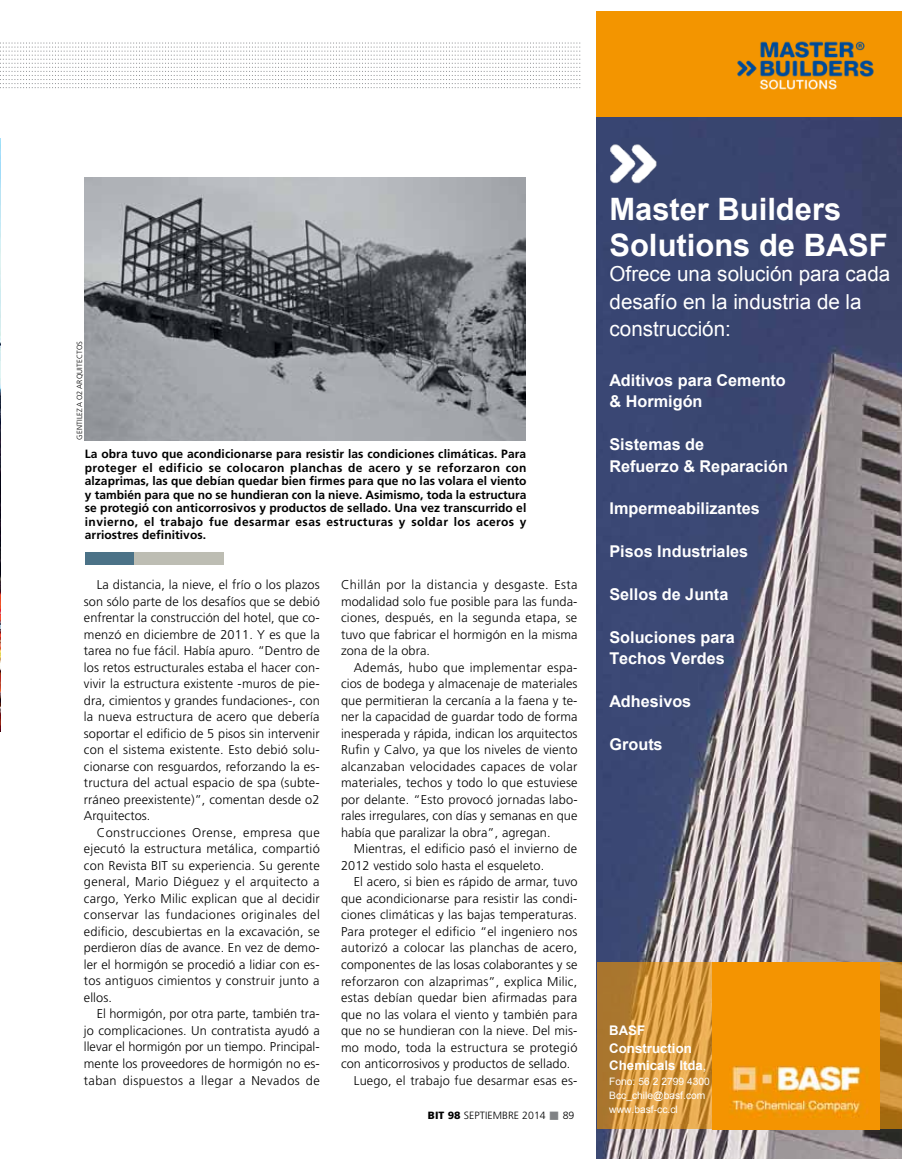
<style>
.page{position:relative;width:915px;height:1170px;background:#fff}
.page>*{position:absolute;margin:0;border:0;box-sizing:border-box;transform-origin:0 0}
.t1{font:700 30.9px/35.4px "Arial";color:#fff}
.t2{font:20.7px/27.2px "Arial";color:#fff}
.t3{font:700 16.2px/21.6px "Arial";color:#fff}
.t4{font:700 13.2px/17.4px "Arial";color:#fff}
.t5{font:300 12.75px/16.5px "Frutiger";letter-spacing:.01em;color:#000;text-align:justify}
.t6{font:700 12px/13.5px "Frutiger";letter-spacing:.005em;color:#000;text-align:justify}
.t7{font:300 10.5px "Frutiger";letter-spacing:.005em;color:#000}
.t8{font:10.2px/13.6px "Arial";color:#fff}
.t9{font:300 7.5px "Frutiger";letter-spacing:.025em;color:#000}
.s1{font-weight:900}
.s2{color:#808285}
.s3{font-weight:400}
</style>
<div class="page">
<svg style="left:0;top:43px;width:581px;height:45px"></svg>
<div style="left:85px;top:552px;width:139px;height:12px;background:#bdbdb3"></div>
<div style="left:85px;top:552px;width:48px;height:12px;background:#4b7287"></div>
<img style="left:0;top:138px;width:1px;height:593px">
<img style="left:85px;top:178px;width:440px;height:262px">
<img style="left:596px;top:116px;width:305px;height:1042px">
<div style="left:596px;top:962px;width:305px;height:167px;background:#f39500;opacity:.6"></div>
<img style="left:712px;top:962px;width:167px;height:167px">
<img style="left:596px;top:131px;width:77px;height:66px">
<img style="left:596px;top:12px;width:305px;height:104px">
<p class="t9" style="left:75px;top:439px;width:100px;rotate:-90deg">Gentileza o2 Arqu itectos</p>
<p class="t6" style="left:85px;top:447px;width:443px">La obra tuvo que acondicionarse para resistir las condiciones climáticas. Para proteger el edificio se colocaron planchas de acero y se reforzaron con alzaprimas, las que debían quedar bien firmes para que no las volara el viento y también para que no se hundieran con la nieve. Asimismo, toda la estructura se protegió con anticorrosivos y productos de sellado. Una vez transcurrido el invierno, el trabajo fue desarmar esas estructuras y soldar los aceros y arriostres definitivos.</p>
<p class="t5" style="left:84px;top:576px;width:237px;text-indent:13px">La distancia, la nieve, el frío o los plazos son sólo parte de los desafíos que se debió enfrentar la construcción del hotel, que co&shy;menzó en diciembre de 2011. Y es que la tarea no fue fácil. Había apuro. “Dentro de los retos estructurales estaba el hacer con&shy;vivir la estructura existente -muros de pie&shy;dra, cimientos y grandes fundaciones-, con la nueva estructura de acero que debería soportar el edificio de 5 pisos sin intervenir con el sistema existente. Esto debió solu&shy;cionarse con resguardos, reforzando la es&shy;tructura del actual espacio de spa (subte&shy;rráneo preexistente)”, comentan desde o2<br>Arquitectos.</p>
<p class="t5" style="left:84px;top:824px;width:237px;text-indent:13px">Construcciones Orense, empresa que ejecutó la estructura metálica, compartió con Revista BIT su experiencia. Su gerente general, Mario Diéguez y el arquitecto a cargo, Yerko M ilic explican que al decidir conservar las fundaciones originales del edificio, descubiertas en la excavación, se perdieron días de avance. En vez de demo&shy;ler el hormigón se procedió a lidiar con es&shy;tos antiguos cimientos y construir junto a ellos.</p>
<p class="t5" style="left:84px;top:1005px;width:237px;text-indent:13px">El hormigón, por otra parte, también tra&shy;jo complicaciones. Un contratista ayudó a llevar el hormigón por un tiempo. Principal&shy;mente los proveedores de hormigón no es&shy;taban dispuestos a llegar a Nevados de</p>
<p class="t5" style="left:341px;top:576px;width:238px">Chillán por la distancia y desgaste. Esta modalidad solo fue posible para las funda&shy;ciones, después, en la segunda etapa, se tuvo que fabricar el hormigón en la misma zona de la obra.</p>
<p class="t5" style="left:341px;top:659px;width:238px;text-indent:13px">Además, hubo que implementar espa&shy;cios de bodega y almacenaje de materiales que permitieran la cercanía a la faena y te&shy;ner la capacidad de guardar todo de forma inesperada y rápida, indican los arquitectos Rufin y Calvo, ya que los niveles de viento alcanzaban velocidades capaces de volar materiales, techos y todo lo que estuviese por delante. “Esto provocó jornadas labo&shy;rales irregulares, con días y semanas en que había que paralizar la obra”, agregan.</p>
<p class="t5" style="left:341px;top:840px;width:238px;text-indent:13px">M ientras, el edificio pasó el invierno de<br>2012 vestido solo hasta el esqueleto.</p>
<p class="t5" style="left:353px;top:873px;width:225px">El acero, si bien es rápido de armar, tuvo</p>
<p class="t5" style="left:341px;top:890px;width:238px">que acondicionarse para resistir las condi-</p>
<p class="t5" style="left:341px;top:906px;width:238px">ciones climáticas y las bajas temperaturas.</p>
<p class="t5" style="left:341px;top:923px;width:238px">Para proteger el edificio “el ingeniero nos</p>
<p class="t5" style="left:341px;top:939px;width:238px">autorizó a colocar las planchas de acero,</p>
<p class="t5" style="left:341px;top:956px;width:238px">componentes de las losas colaborantes y se</p>
<p class="t5" style="left:341px;top:972px;width:238px">reforzaron con alzaprimas”, explica M ilic,</p>
<p class="t5" style="left:341px;top:989px;width:238px">estas debían quedar bien afirmadas para</p>
<p class="t5" style="left:341px;top:1005px;width:238px">que no las volara el viento y también para</p>
<p class="t5" style="left:341px;top:1022px;width:238px">que no se hundieran con la nieve. Del mis-</p>
<p class="t5" style="left:341px;top:1038px;width:238px">mo modo, toda la estructura se protegió</p>
<p class="t5" style="left:341px;top:1055px;width:231px">con anticorrosivos y productos de sellado.</p>
<p class="t5" style="left:353px;top:1071px;width:225px">Luego, el trabajo fue desarmar esas es-</p>
<p class="t7" style="left:428px;top:1109px;width:148px"><span class="s1">BIT 98</span> septiembre 2014 <span class="s2">■</span> 89</p>
<h1 class="t1" style="left:609px;top:192px;width:279px">Master Builders<br>Solutions de BASF</h1>
<h2 class="t2" style="left:609px;top:261px;width:282px">Ofrece una solución para cada desafío en la industria de la construcción:</h2>
<p class="t3" style="left:609px;top:370px;width:178px">Aditivos para Cemento &amp; Hormigón</p>
<p class="t3" style="left:609px;top:434px;width:180px">Sistemas de<br>Refuerzo &amp; Reparación</p>
<p class="t3" style="left:609px;top:498px;width:152px">Impermeabilizantes</p>
<p class="t3" style="left:609px;top:541px;width:140px">Pisos Industriales</p>
<p class="t3" style="left:609px;top:584px;width:120px">Sellos de Junta</p>
<p class="t3" style="left:609px;top:626px;width:127px">Soluciones para<br>Techos Verdes</p>
<p class="t3" style="left:609px;top:691px;width:83px">Adhesivos</p>
<p class="t3" style="left:609px;top:734px;width:55px">Grouts</p>
<p class="t4" style="left:609px;top:1022px;width:99px">BASF<br>Construction<br>Chemicals ltda<span class="s3">,</span></p>
<p class="t8" style="left:609px;top:1074px;width:102px">Fono: 56 2 2799 4300<br>Bcc_chile@basf.com www.basf-cc.cl</p>
</div>
